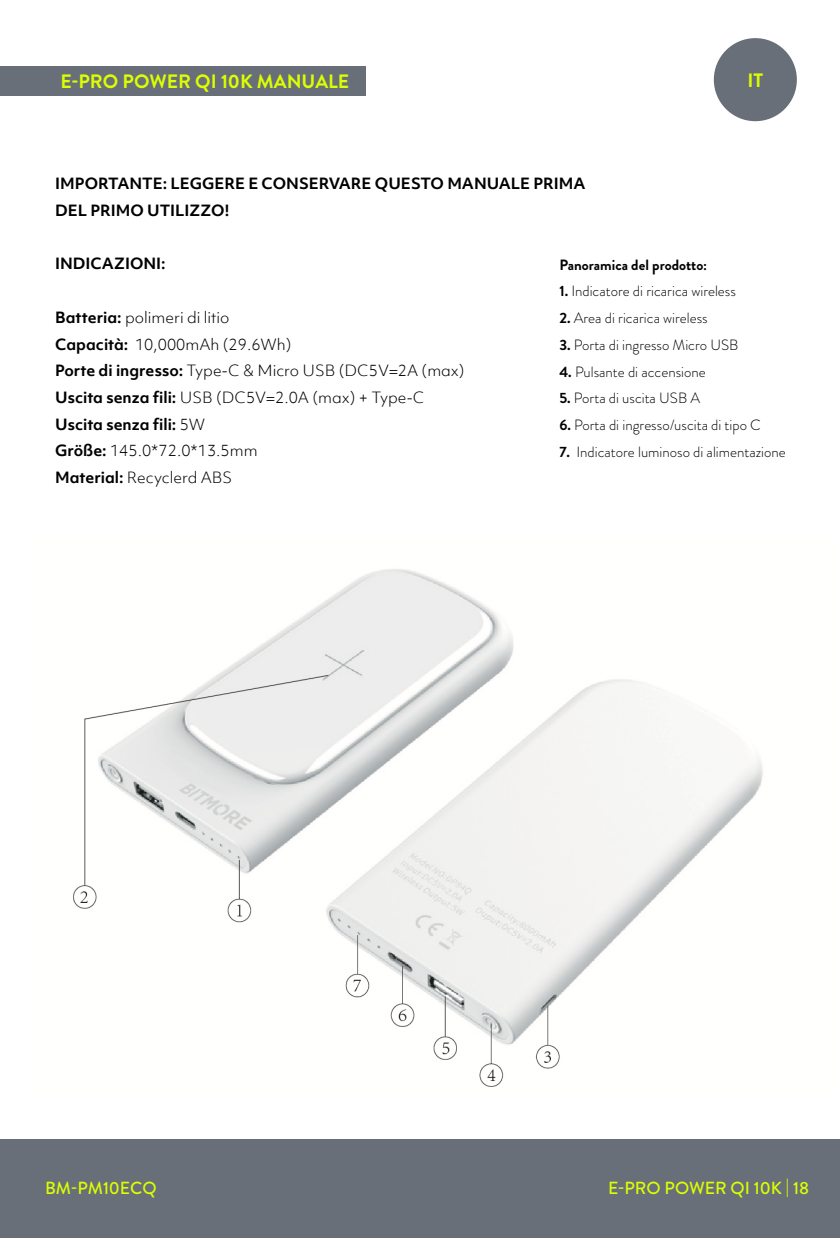
<style>
.page{position:relative;width:840px;height:1238px;background:#fff}
.page>*{position:absolute;margin:0;border:0;box-sizing:border-box;transform-origin:0 0}
.t1{font:700 19.43px "Brandon Grotesque";color:#dbff01}
.t2{font:500 17.5px "Brandon Grotesque";color:#dbff01}
.t3{font:300 14.88px/26.8px "Objektiv Mk 1";color:#000}
.t4{font:300 14.88px "Brandon Grotesque";color:#000}
.t5{font:700 14.88px/26.8px "Objektiv Mk 1";color:#000}
.t6{font:700 14.88px "Brandon Grotesque";color:#000}
.s1{font-weight:700}
.s2{font-family:"Myriad Pro";font-weight:400}
</style>
<div class="page">
<div style="left:0;top:1139px;width:840px;height:98px;background:#696f79"></div>
<div style="left:0;top:66px;width:366px;height:30px;background:#696f79"></div>
<img style="left:73px;top:569px;width:690px;height:518px">
<div style="left:714px;top:38px;width:83px;height:83px;background:#696f79;border-radius:50%"></div>
<h1 class="t1" style="left:61px;top:68px;width:290px">E-PRO POWER QI 10K MANUALE</h1>
<p class="t5" style="left:55px;top:170px;width:532px">IMPORTANTE: LEGGERE E CONSERVARE QUESTO MANUALE PRIMA<br>DEL PRIMO UTILIZZO!</p>
<h1 class="t1" style="left:747px;top:67px;width:17px">IT</h1>
<p class="t5" style="left:55px;top:250px;width:112px">INDICAZIONI:</p>
<p class="t3" style="left:55px;top:304px;width:411px"><span class="s1">Batteria:</span> polimeri di litio<br><span class="s1">Capacità:</span> 10,000mAh (29.6Wh)<br><span class="s1">Porte di ingresso:</span> Type-C &amp; Micro USB (DC5V<span class="s2">=</span>2A (max)<br><span class="s1">Uscita senza fili:</span> USB (DC5V<span class="s2">=</span>2.0A (max) + Type-C <span class="s1">Uscita senza fili:</span> 5W<br><span class="s1">Größe:</span> 145.0*72.0*13.5mm<br><span class="s1">Material:</span> Recyclerd ABS</p>
<p class="t6" style="left:559px;top:254px;width:149px">Panoramica del prodotto:</p>
<p class="t4" style="left:559px;top:281px;width:178px"><span class="s1">1.</span> Indicatore di ricarica wireless</p>
<p class="t4" style="left:559px;top:308px;width:150px"><span class="s1">2.</span> Area di ricarica wireless</p>
<p class="t4" style="left:559px;top:334px;width:181px"><span class="s1">3.</span> Porta di ingresso Micro USB</p>
<p class="t4" style="left:559px;top:361px;width:148px"><span class="s1">4.</span> Pulsante di accensione</p>
<p class="t4" style="left:559px;top:388px;width:142px"><span class="s1">5.</span> Porta di uscita USB A</p>
<p class="t4" style="left:559px;top:414px;width:203px"><span class="s1">6.</span> Porta di ingresso/uscita di tipo C</p>
<p class="t4" style="left:559px;top:441px;width:228px"><span class="s1">7.</span> Indicatore luminoso di alimentazione</p>
<p class="t2" style="left:45px;top:1175px;width:113px">BM-PM10ECQ</p>
<p class="t2" style="left:608px;top:1175px;width:202px">E-PRO POWER QI 10K | 18</p>
</div>
